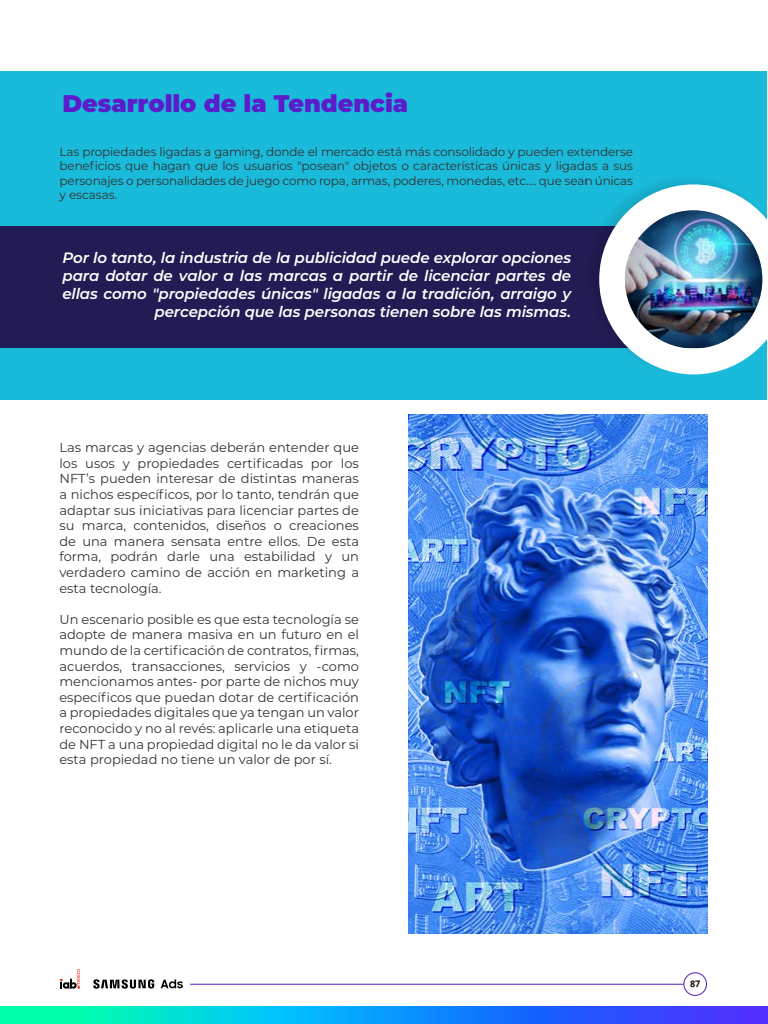
<style>
.page{position:relative;width:768px;height:1024px;background:#fff}
.page>*{position:absolute;margin:0;border:0;box-sizing:border-box;transform-origin:0 0}
.t1{font:900 24px "Montserrat";color:#5c1ccc}
.t2{font:italic 600 15px/18px "Montserrat";letter-spacing:-.01em;color:#fff;text-align:right}
.t3{font:13px/15.6px "Montserrat";color:#333;text-align:justify}
.t4{font:12px/14.4px "Montserrat";letter-spacing:-.01em;color:#333;text-align:justify}
.t5{font:700 9px "Open Sans";color:#150200}
</style>
<div class="page">
<div style="left:0;top:71px;width:767px;height:329px;background:#1abada"></div>
<div style="left:0;top:226px;width:737px;height:122px;background:#211c54"></div>
<svg style="left:660px;top:180px;width:52px;height:4px"></svg>
<svg style="left:599px;top:184px;width:168px;height:190px;fill:#fff"></svg>
<img style="left:625px;top:210px;width:137px;height:138px">
<img style="left:408px;top:414px;width:300px;height:520px">
<svg style="left:0;top:1006px;width:768px;height:18px;background:#139beb"></svg>
<hr style="left:190px;top:984px;width:494px;height:1px;background:#511fbf">
<div style="left:684px;top:972px;width:23px;height:24px;border:1px solid #511fbf;border-radius:50%"></div>
<svg style="left:93px;top:979px;width:61px;height:10px"></svg>
<svg style="left:161px;top:980px;width:22px;height:8px"></svg>
<svg style="left:60px;top:969px;width:20px;height:20px"></svg>
<h1 class="t1" style="left:62px;top:85px;width:347px">Desarrollo de la Tendencia</h1>
<p class="t4" style="left:59px;top:144px;width:575px">Las propiedades ligadas a gaming, donde el mercado está más consolidado y pueden extenderse beneficios que hagan que los usuarios "posean" objetos o características únicas y ligadas a sus personajes o personalidades de juego como ropa, armas, poderes, monedas, etc.… que sean únicas y escasas.</p>
<p class="t2" style="left:62px;top:248px;width:510px">Por lo tanto, la industria de la publicidad puede explorar opciones para dotar de valor a las marcas a partir de licenciar partes de ellas como "propiedades únicas" ligadas a la tradición, arraigo y percepción que las personas tienen sobre las mismas.</p>
<p class="t3" style="left:59px;top:439px;width:301px">Las marcas y agencias deberán entender que los usos y propiedades certificadas por los NFT’s pueden interesar de distintas maneras a nichos específicos, por lo tanto, tendrán que adaptar sus iniciativas para licenciar partes de su marca, contenidos, diseños o creaciones de una manera sensata entre ellos. De esta forma, podrán darle una estabilidad y un verdadero camino de acción en marketing a esta tecnología.</p>
<p class="t3" style="left:59px;top:611px;width:301px">Un escenario posible es que esta tecnología se adopte de manera masiva en un futuro en el mundo de la certificación de contratos, firmas, acuerdos, transacciones, servicios y -como mencionamos antes- por parte de nichos muy específicos que puedan dotar de certificación a propiedades digitales que ya tengan un valor reconocido y no al revés: aplicarle una etiqueta de NFT a una propiedad digital no le da valor si esta propiedad no tiene un valor de por sí.</p>
<p class="t5" style="left:690px;top:977px;width:12px">87</p>
</div>
